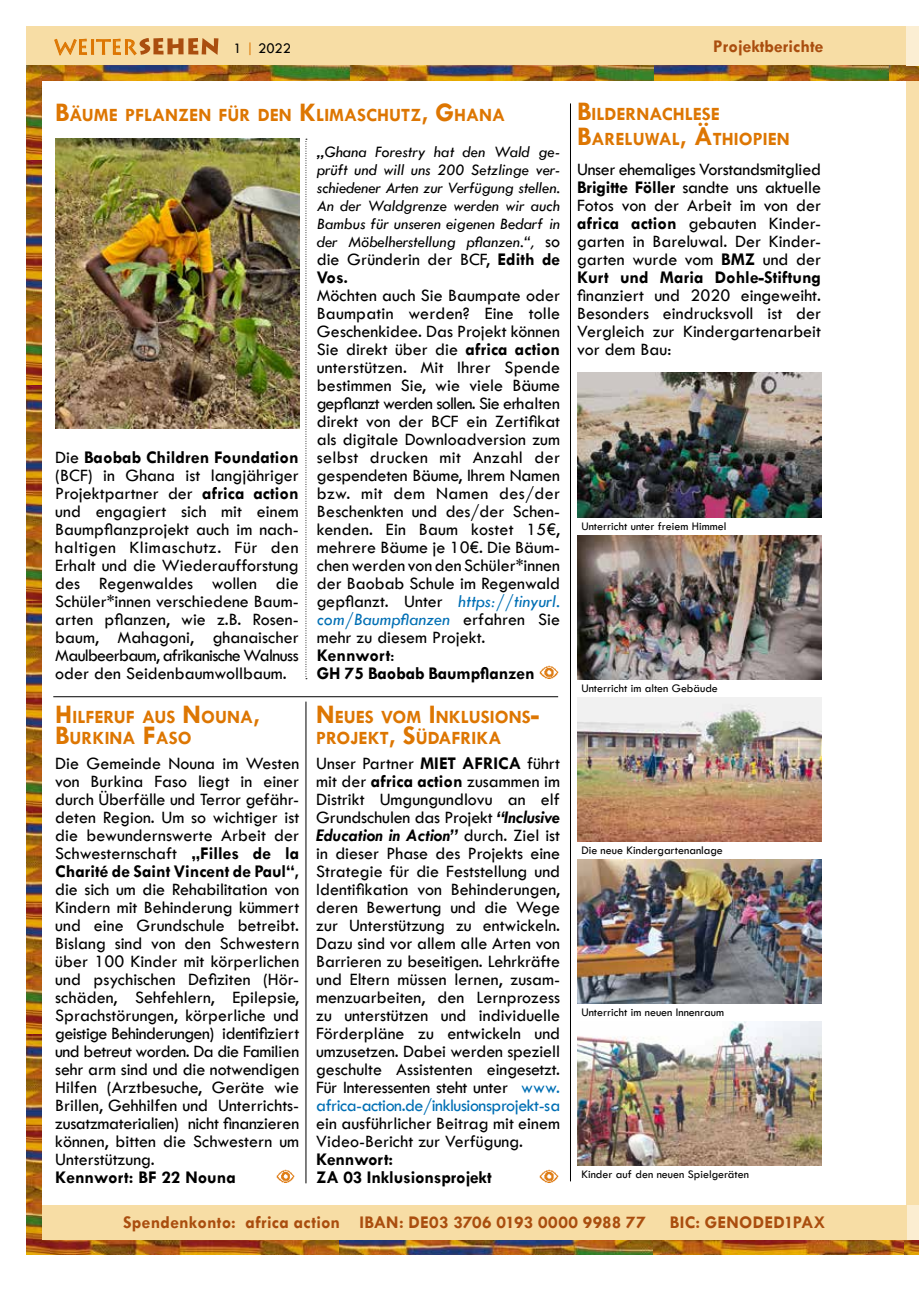
<style>
.page{position:relative;width:919px;height:1289px;background:#fff}
.page>*{position:absolute;margin:0;border:0;box-sizing:border-box;transform-origin:0 0}
.t1{font:21px "Lithos Pro";color:#dd7602}
.t2{font:700 18.9px/21px "Tw Cen";color:#dd7602}
.t3{font:18px/18px "Tw Cen";color:#000;text-align:justify}
.t4{font:700 18px "Tw Cen";letter-spacing:.01em;color:#aa4e0f}
.t5{font:700 18px/18px "Tw Cen";letter-spacing:-.01em;color:#000}
.t6{font:italic 16.5px/18px "Tw Cen";color:#000;text-align:justify;scale:1.25 1}
.t7{font:15px "Tw Cen";color:#000}
.t8{font:12px "Tw Cen";color:#000}
.s1{color:#dd7602}
.s2{font-size:27px}
.s3{font-weight:700}
.s4{font-style:normal;font-size:18px}
.s5{font-style:italic;color:#006fb4}
.s6{font-weight:700;font-style:italic}
.s7{color:#006fb4}
</style>
<div class="page">
<div style="left:26px;top:26px;width:880px;height:50px;background:#f7dda5"></div>
<div style="left:906px;top:80px;width:12px;height:1173px;background:#f8dfaa"></div>
<img style="left:41px;top:65px;width:613px;height:15px">
<img style="left:26px;top:65px;width:15px;height:95px">
<img style="left:26px;top:160px;width:15px;height:225px">
<img style="left:26px;top:385px;width:15px;height:216px">
<img style="left:26px;top:601px;width:15px;height:210px">
<img style="left:26px;top:811px;width:15px;height:427px">
<img style="left:26px;top:1238px;width:892px;height:15px">
<img style="left:654px;top:65px;width:264px;height:15px">
<svg style="left:54px;top:38px;width:164px;height:18px"></svg>
<div style="left:906px;top:26px;width:12px;height:39px;background:#fbeed3"></div>
<div style="left:906px;top:1205px;width:12px;height:34px;background:#fbedd1"></div>
<div style="left:42px;top:1205px;width:864px;height:34px;background:#f7dda5"></div>
<svg style="left:305px;top:139px;width:2px;height:540px"></svg>
<hr style="left:570px;top:103px;width:1px;height:1078px;background:#000">
<hr style="left:53px;top:696px;width:505px;height:1px;background:#000">
<img style="left:539px;top:665px;width:19px;height:13px">
<img style="left:55px;top:139px;width:244px;height:289px">
<img style="left:577px;top:373px;width:244px;height:144px">
<img style="left:577px;top:697px;width:244px;height:144px">
<img style="left:577px;top:859px;width:244px;height:144px">
<img style="left:577px;top:1021px;width:244px;height:144px">
<img style="left:577px;top:535px;width:244px;height:144px">
<img style="left:539px;top:1169px;width:19px;height:13px">
<img style="left:276px;top:1169px;width:19px;height:13px">
<hr style="left:305px;top:701px;width:1px;height:482px;background:#000">
<p class="t1" style="left:54px;top:35px;width:84px">WEITER</p>
<p class="t7" style="left:233px;top:39px;width:59px">1 <span class="s1">|</span> 2022</p>
<p class="t4" style="left:713px;top:36px;width:111px">Projektberichte</p>
<p class="t2" style="left:55px;top:104px;width:451px"><span class="s2">B</span>ÄUME PFLANZEN FÜR DEN <span class="s2">K</span>LIMASCHUTZ<span class="s2">, G</span>HANA</p>
<p class="t3" style="left:55px;top:448px;width:245px">Die <span class="s3">Baobab Children Foundation </span>(BCF) in Ghana ist langjähriger Projektpartner der <span class="s3">africa action </span>und engagiert sich mit einem Baumpflanzprojekt auch im nach&shy;haltigen Klimaschutz. Für den Erhalt und die Wiederaufforstung des Regenwaldes wollen die Schüler*innen verschiedene Baum&shy;arten pflanzen, wie z.B. Rosen&shy;baum, Mahagoni, ghanaischer Maulbeerbaum, afrikanische Walnuss oder den Seidenbaumwollbaum.</p>
<p class="t6" style="left:317px;top:142px;width:196px">„Ghana Forestry hat den Wald ge&shy;prüft und will uns 200 Setzlinge ver&shy;schiedener Arten zur Verfügung stellen.<br>An der Waldgrenze werden wir auch Bambus für unseren eigenen Bedarf in der Möbelherstellung pflanzen.“, <span class="s4">so</span></p>
<p class="t3" style="left:317px;top:250px;width:245px">die Gründerin der BCF, <span class="s3">Edith de<br>Vos.</span></p>
<p class="t3" style="left:317px;top:286px;width:245px;text-align:left">Möchten auch Sie Baumpate oder<br>Baumpatin werden? Eine tolle<br>Geschenkidee. Das Projekt können<br>Sie direkt über die <span class="s3">africa action </span>unterstützen. Mit Ihrer Spende bestimmen Sie, wie viele Bäume gepflanzt werden sollen. Sie erhalten direkt von der BCF ein Zertifikat als digitale Downloadversion zum selbst drucken mit Anzahl der gespendeten Bäume, Ihrem Namen bzw. mit dem Namen des/der<br>Beschenkten und des/der Schen&shy;kenden. Ein Baum kostet 15€, mehrere Bäume je 10€. Die Bäum&shy;chen werden von den Schüler*innen der Baobab Schule im Regenwald gepflanzt. Unter <span class="s5">https://tinyurl. com/Baumpflanzen</span> erfahren Sie mehr zu diesem Projekt.<br><span class="s3">Kennwort</span>:<br><span class="s3">GH 75 Baobab Baumpflanzen</span></p>
<p class="t2" style="left:577px;top:101px;width:214px;line-height:25.5px"><span class="s2">B</span>ILDERNACHLESE<br><span class="s2">B</span>ARELUWAL<span class="s2">, Ä</span>THIOPIEN</p>
<p class="t3" style="left:577px;top:160px;width:245px">Unser ehemaliges Vorstandsmitglied <span class="s3">Brigitte Föller</span> sandte uns aktuelle Fotos von der Arbeit im von der <span class="s3">africa action</span> gebauten Kinder&shy;garten in Bareluwal. Der Kinder&shy;garten wurde vom <span class="s3">BMZ</span> und der <span class="s3">Kurt und Maria Dohle-Stiftung</span></p>
<p class="t3" style="left:577px;top:286px;width:245px">finanziert und 2020 eingeweiht.<br>Besonders eindrucksvoll ist der Vergleich zur Kindergartenarbeit vor dem Bau:</p>
<p class="t8" style="left:581px;top:519px;width:146px">Unterricht unter freiem Himmel</p>
<p class="t8" style="left:581px;top:681px;width:138px">Unterricht im alten Gebäude</p>
<p class="t2" style="left:55px;top:705px;width:206px"><span class="s2">H</span> ILFERUF AUS <span class="s2">N</span>OUNA<span class="s2">,<br>B</span>URKINA <span class="s2">F</span>ASO</p>
<p class="t2" style="left:316px;top:706px;width:224px"><span class="s2">N</span> EUES VOM <span class="s2">I</span> NKLUSIONS<span class="s2">-<br></span>PROJEKT<span class="s2">, S</span>ÜDAFRIKA</p>
<p class="t3" style="left:316px;top:754px;width:245px">Unser Partner <span class="s3">MIET AFRICA</span> führt mit der <span class="s3">africa action</span> zusammen im Distrikt Umgungundlovu an elf Grundschulen das Projekt <span class="s6">“Inclusive Education in Action”</span> durch. Ziel ist in dieser Phase des Projekts eine Strategie für die Feststellung und Identifikation von Behinderungen, deren Bewertung und die Wege zur Unterstützung zu entwickeln.<br>Dazu sind vor allem alle Arten von Barrieren zu beseitigen. Lehrkräfte und Eltern müssen lernen, zusam&shy;menzuarbeiten, den Lernprozess zu unterstützen und individuelle Förderpläne zu entwickeln und umzusetzen. Dabei werden speziell geschulte Assistenten eingesetzt.<br>Für Interessenten steht unter <span class="s7">www. africa-action.de/inklusionsprojekt-sa</span></p>
<p class="t3" style="left:316px;top:1114px;width:245px">ein ausführlicher Beitrag mit einem<br>Video-Bericht zur Verfügung.</p>
<p class="t5" style="left:316px;top:1150px;width:177px">Kennwort:<br>ZA 03 Inklusionsprojekt</p>
<p class="t3" style="left:55px;top:754px;width:245px">Die Gemeinde Nouna im Westen von Burkina Faso liegt in einer durch Überfälle und Terror gefähr&shy;deten Region. Um so wichtiger ist die bewundernswerte Arbeit der Schwesternschaft <span class="s3">„Filles de la Charité de Saint Vincent de Paul“,</span></p>
<p class="t3" style="left:55px;top:880px;width:245px">die sich um die Rehabilitation von Kindern mit Behinderung kümmert und eine Grundschule betreibt.<br>Bislang sind von den Schwestern über 100 Kinder mit körperlichen und psychischen Defiziten (Hör&shy;schäden, Sehfehlern, Epilepsie, Sprachstörungen, körperliche und geistige Behinderungen) identifiziert und betreut worden. Da die Familien sehr arm sind und die notwendigen Hilfen (Arztbesuche, Geräte wie Brillen, Gehhilfen und Unterrichts&shy;zusatzmaterialien) nicht finanzieren können, bitten die Schwestern um Unterstützung.</p>
<p class="t5" style="left:55px;top:1168px;width:182px">Kennwort: BF 22 Nouna</p>
<p class="t4" style="left:123px;top:1211px;width:524px">Spendenkonto: africa action IBAN: DE03 3706 0193 0000 9988 77</p>
<p class="t4" style="left:669px;top:1211px;width:157px">BIC: GENODED1PAX</p>
<p class="t8" style="left:581px;top:843px;width:143px">Die neue Kindergartenanlage</p>
<p class="t8" style="left:581px;top:1005px;width:144px">Unterricht im neuen Innenraum</p>
<p class="t8" style="left:581px;top:1167px;width:169px">Kinder auf den neuen Spielgeräten</p>
</div>
